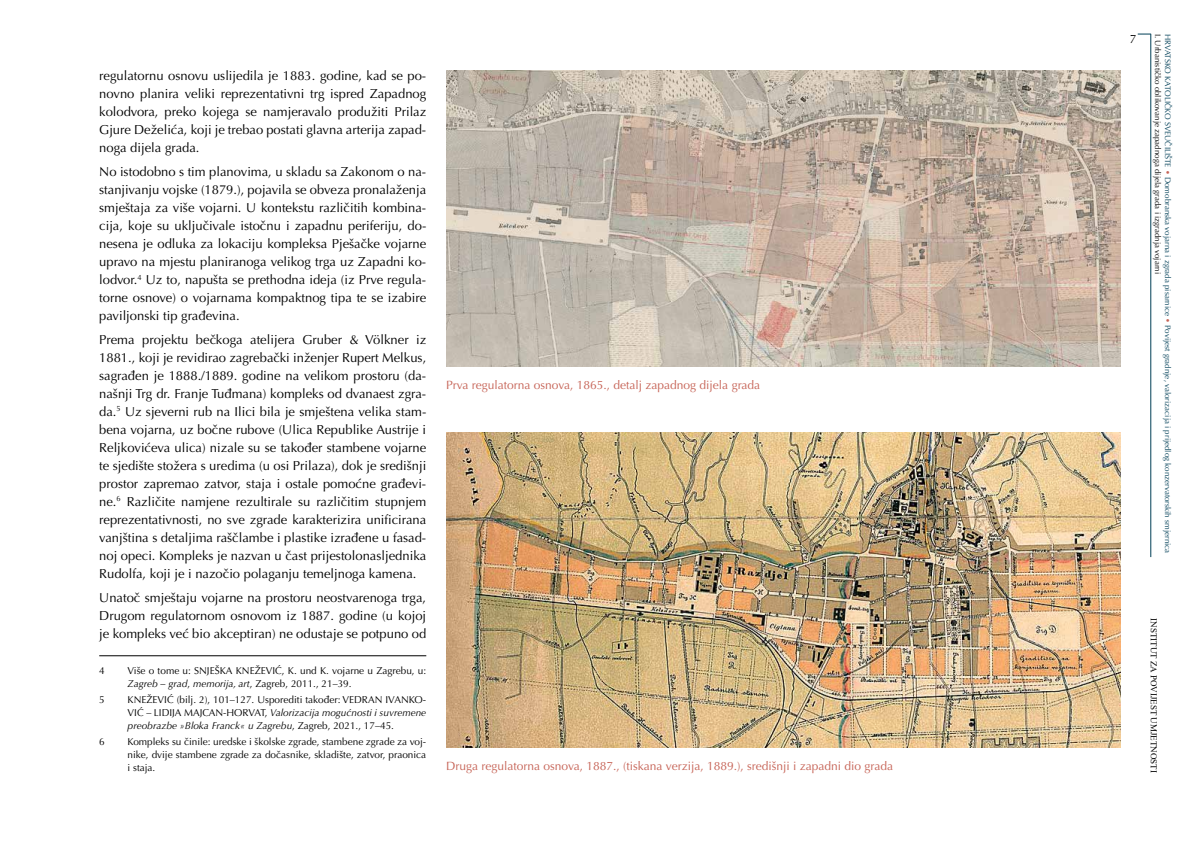
<style>
.page{position:relative;width:1191px;height:842px;background:#fff}
.page>*{position:absolute;margin:0;border:0;box-sizing:border-box;transform-origin:0 0}
.t1{font:13px/18px "Optima LT Pro";color:#000;text-align:justify}
.t2{font:12px "Optima LT Pro";color:#c66356}
.t3{font:12px "Optima LT Pro";color:#000}
.t4{font:10px/13px "Optima LT Pro";color:#000;text-align:justify}
.t5{font:9px "Times New Roman";color:#000}
.t6{font:8px/9.8px "Optima LT Pro";color:#003f57}
.s1{font-style:italic}
.s2{color:#c66356}
.s3{color:#000}
</style>
<div class="page">
<hr style="left:1150px;top:34px;width:1px;height:523px;background:#003f57">
<svg style="left:1137px;top:34px;width:13px;height:1px"></svg>
<hr style="left:99px;top:656px;width:327px;height:1px;background:#000">
<img style="left:446px;top:71px;width:674px;height:295px">
<img style="left:446px;top:432px;width:674px;height:315px">
<p class="t1" style="left:99px;top:67px;width:328px">regulatornu osnovu uslijedila je 1883. godine, kad se po&shy;novno planira veliki reprezentativni trg ispred Zapadnog kolodvora, preko kojega se namjeravalo produžiti Prilaz Gjure Deželića, koji je trebao postati glavna arterija zapad&shy;noga dijela grada.</p>
<p class="t1" style="left:99px;top:163px;width:328px">No istodobno s tim planovima, u skladu sa Zakonom o na&shy;stanjivanju vojske (1879.), pojavila se obveza pronalaženja smještaja za više vojarni. U kontekstu različitih kombina&shy;cija, koje su uključivale istočnu i zapadnu periferiju, do&shy;nesena je odluka za lokaciju kompleksa Pješačke vojarne upravo na mjestu planiranoga velikog trga uz Zapadni ko&shy;lodvor.<sup>4</sup> Uz to, napušta se prethodna ideja (iz Prve regula&shy;torne osnove) o vojarnama kompaktnog tipa te se izabire paviljonski tip građevina.</p>
<p class="t1" style="left:99px;top:330px;width:328px">Prema projektu bečkoga atelijera Gruber &amp; Völkner iz 1881., koji je revidirao zagrebački inženjer Rupert Melkus, sagrađen je 1888./1889. godine na velikom prostoru (da&shy;našnji Trg dr. Franje Tuđmana) kompleks od dvanaest zgra&shy;da.<sup>5</sup> Uz sjeverni rub na Ilici bila je smještena velika stam&shy;bena vojarna, uz bočne rubove (Ulica Republike Austrije i Reljkovićeva ulica) nizale su se također stambene vojarne te sjedište stožera s uredima (u osi Prilaza), dok je središnji prostor zapremao zatvor, staja i ostale pomoćne građevi&shy;ne.<sup>6</sup> Različite namjene rezultirale su različitim stupnjem reprezentativnosti, no sve zgrade karakterizira unificirana vanjština s detaljima raščlambe i plastike izrađene u fasad&shy;noj opeci. Kompleks je nazvan u čast prijestolonasljednika Rudolfa, koji je i nazočio polaganju temeljnoga kamena.</p>
<p class="t1" style="left:99px;top:588px;width:328px">Unatoč smještaju vojarne na prostoru neostvarenoga trga, Drugom regulatornom osnovom iz 1887. godine (u kojoj je kompleks već bio akceptiran) ne odustaje se potpuno od</p>
<p class="t4" style="left:99px;top:665px;width:7px">4</p>
<p class="t4" style="left:128px;top:665px;width:300px">Više o tome u: SNJEŠKA KNEŽEVIĆ, K. und K. vojarne u Zagrebu, u:<br><span class="s1">Zagreb – grad</span>, <span class="s1">memorija, art</span>, Zagreb, 2011., 21–39.</p>
<p class="t4" style="left:99px;top:693px;width:7px">5</p>
<p class="t4" style="left:128px;top:693px;width:300px">KNEŽEVIĆ (bilj. 2), 101–127. Usporediti također: VEDRAN IVANKO-VIĆ – LIDIJA MAJCAN-HORVAT, <span class="s1">Valorizacija mogućnosti i suvremene preobrazbe »Bloka Franck« u Zagrebu</span>, Zagreb, 2021., 17–45.</p>
<p class="t4" style="left:99px;top:735px;width:7px">6</p>
<p class="t4" style="left:128px;top:735px;width:300px">Kompleks su činile: uredske i školske zgrade, stambene zgrade za voj&shy;nike, dvije stambene zgrade za dočasnike, skladište, zatvor, praonica i staja.</p>
<p class="t2" style="left:446px;top:378px;width:315px">Prva regulatorna osnova, 1865., detalj zapadnog dijela grada</p>
<p class="t2" style="left:446px;top:758px;width:448px">Druga regulatorna osnova, 1887., (tiskana verzija, 1889.), središnji i zapadni dio grada</p>
<p class="t3" style="left:1129px;top:31px;width:8px">7</p>
<p class="t6" style="left:1172px;top:34px;width:521px;rotate:90deg">HRVATSKO KATOLIČKO SVEUČILIŠTE <span class="s2">•</span> Domobranska vojarna i zgrada pisarnice <span class="s2">•</span> Povijest gradnje, valorizacija i prijedlog konzervatorskih smjernica<br><span class="s3">I. Urbanističko oblikovanje zapadnoga dijela grada i izgradnja vojarni</span></p>
<p class="t5" style="left:1160px;top:618px;width:156px;rotate:90deg">INSTITUT ZA POVIJEST UMJETNOSTI</p>
</div>
